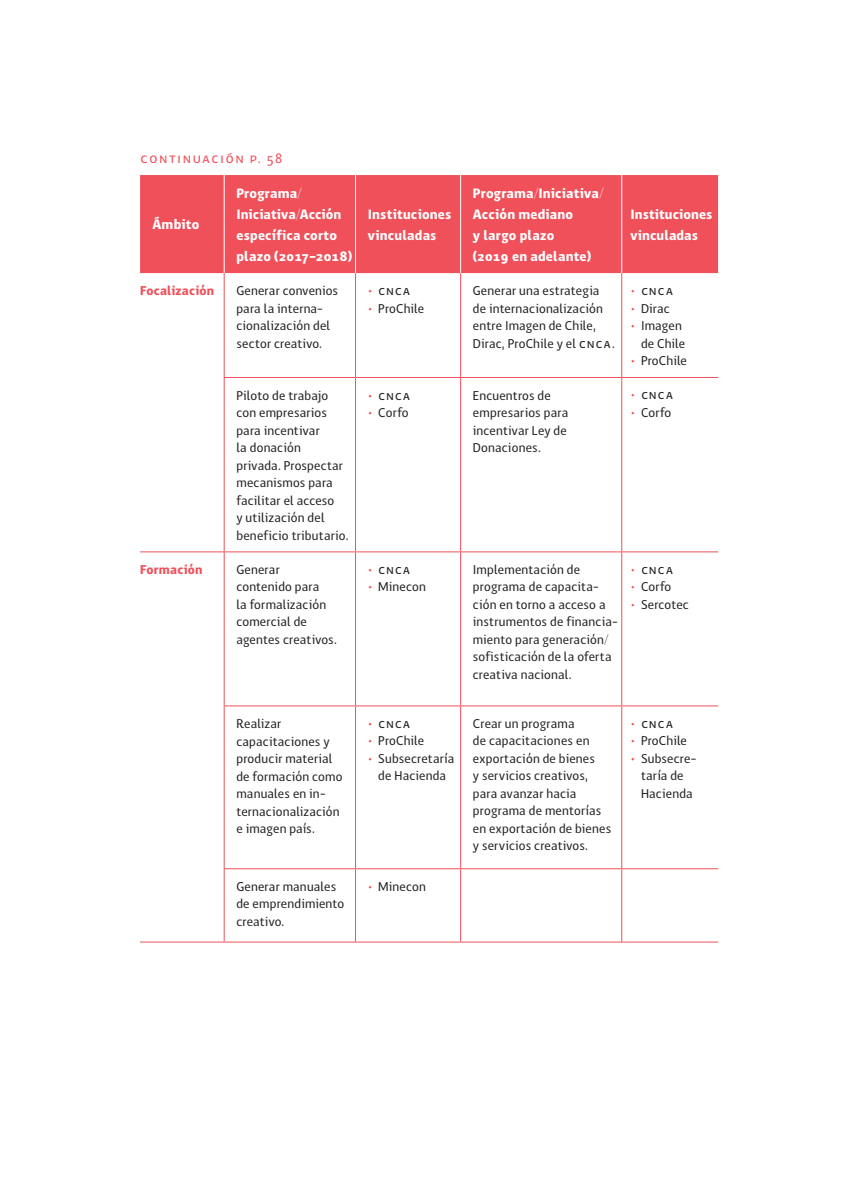
<style>
.page{position:relative;width:844px;height:1191px;background:#fff}
.page>*{position:absolute;margin:0;border:0;box-sizing:border-box;transform-origin:0 0}
.t1{font:700 14px/21px "Antu";letter-spacing:.015em;color:#fff}
.t2{font:14px "Antu";letter-spacing:.095em;color:#ef505a}
.t3{font:13.12px/17.5px "Antu";letter-spacing:.015em;color:#231f20}
.t4{font:700 13.12px "Antu";letter-spacing:.02em;color:#ef505a}
.s1{font-weight:700;color:#ef505a}
</style>
<div class="page">
<div style="left:140px;top:175px;width:578px;height:98px;background:#ef505a"></div>
<hr style="left:224px;top:175px;width:1px;height:98px;background:#fff">
<hr style="left:621px;top:175px;width:1px;height:98px;background:#fff">
<hr style="left:355px;top:273px;width:1px;height:104px;background:#ef505a">
<hr style="left:460px;top:273px;width:1px;height:104px;background:#ef505a">
<hr style="left:224px;top:377px;width:131px;height:1px;background:#ef505a">
<hr style="left:355px;top:377px;width:105px;height:1px;background:#ef505a">
<hr style="left:355px;top:378px;width:1px;height:173px;background:#ef505a">
<hr style="left:460px;top:377px;width:161px;height:1px;background:#ef505a">
<hr style="left:460px;top:378px;width:1px;height:173px;background:#ef505a">
<hr style="left:621px;top:377px;width:97px;height:1px;background:#ef505a">
<hr style="left:355px;top:552px;width:1px;height:153px;background:#ef505a">
<hr style="left:460px;top:552px;width:1px;height:153px;background:#ef505a">
<hr style="left:621px;top:551px;width:97px;height:1px;background:#ef505a">
<hr style="left:224px;top:705px;width:131px;height:1px;background:#ef505a">
<hr style="left:355px;top:705px;width:105px;height:1px;background:#ef505a">
<hr style="left:355px;top:706px;width:1px;height:162px;background:#ef505a">
<hr style="left:460px;top:705px;width:161px;height:1px;background:#ef505a">
<hr style="left:460px;top:706px;width:1px;height:162px;background:#ef505a">
<hr style="left:621px;top:705px;width:97px;height:1px;background:#ef505a">
<hr style="left:224px;top:868px;width:131px;height:1px;background:#ef505a">
<hr style="left:355px;top:868px;width:105px;height:1px;background:#ef505a">
<hr style="left:355px;top:869px;width:1px;height:72px;background:#ef505a">
<hr style="left:460px;top:868px;width:161px;height:1px;background:#ef505a">
<hr style="left:460px;top:869px;width:1px;height:72px;background:#ef505a">
<hr style="left:621px;top:868px;width:97px;height:1px;background:#ef505a">
<hr style="left:140px;top:941px;width:84px;height:1px;background:#ef505a">
<hr style="left:621px;top:941px;width:97px;height:1px;background:#ef505a">
<hr style="left:224px;top:273px;width:1px;height:104px;background:#ef505a">
<hr style="left:224px;top:378px;width:1px;height:173px;background:#ef505a">
<hr style="left:140px;top:551px;width:84px;height:1px;background:#ef505a">
<hr style="left:355px;top:175px;width:1px;height:98px;background:#fff">
<hr style="left:460px;top:175px;width:1px;height:98px;background:#fff">
<hr style="left:621px;top:273px;width:1px;height:104px;background:#ef505a">
<hr style="left:621px;top:378px;width:1px;height:173px;background:#ef505a">
<hr style="left:224px;top:551px;width:131px;height:1px;background:#ef505a">
<hr style="left:224px;top:552px;width:1px;height:153px;background:#ef505a">
<hr style="left:355px;top:551px;width:105px;height:1px;background:#ef505a">
<hr style="left:460px;top:551px;width:161px;height:1px;background:#ef505a">
<hr style="left:621px;top:552px;width:1px;height:153px;background:#ef505a">
<hr style="left:224px;top:706px;width:1px;height:162px;background:#ef505a">
<hr style="left:621px;top:706px;width:1px;height:162px;background:#ef505a">
<hr style="left:224px;top:869px;width:1px;height:72px;background:#ef505a">
<hr style="left:621px;top:869px;width:1px;height:72px;background:#ef505a">
<hr style="left:224px;top:941px;width:131px;height:1px;background:#ef505a">
<hr style="left:355px;top:941px;width:105px;height:1px;background:#ef505a">
<hr style="left:460px;top:941px;width:161px;height:1px;background:#ef505a">
<p class="t2" style="left:140px;top:150px;width:144px">CONTINUACIÓN P. 58</p>
<p class="t1" style="left:152px;top:214px;width:49px">Ámbito</p>
<p class="t1" style="left:236px;top:182px;width:117px">Programa/<br>Iniciativa/Acción específica corto plazo (2017-2018)</p>
<p class="t1" style="left:368px;top:203px;width:85px">Instituciones vinculadas</p>
<p class="t4" style="left:140px;top:283px;width:76px">Focalización</p>
<p class="t3" style="left:236px;top:282px;width:103px">Generar convenios para la interna&shy;cionalización del sector creativo.</p>
<p class="t3" style="left:368px;top:282px;width:44px"><span class="s1">•</span> CNCA</p>
<p class="t3" style="left:368px;top:299px;width:58px"><span class="s1">•</span> ProChile</p>
<p class="t3" style="left:236px;top:386px;width:114px">Piloto de trabajo con empresarios para incentivar<br>la donación<br>privada. Prospectar mecanismos para facilitar el acceso<br>y utilización del beneficio tributario.</p>
<p class="t3" style="left:368px;top:386px;width:44px"><span class="s1">•</span> CNCA</p>
<p class="t3" style="left:368px;top:404px;width:42px"><span class="s1">•</span> Corfo</p>
<p class="t4" style="left:140px;top:561px;width:64px">Formación</p>
<p class="t3" style="left:236px;top:561px;width:102px">Generar contenido para<br>la formalización comercial de agentes creativos.</p>
<p class="t3" style="left:368px;top:561px;width:44px"><span class="s1">•</span> CNCA</p>
<p class="t3" style="left:368px;top:578px;width:60px"><span class="s1">•</span> Minecon</p>
<p class="t3" style="left:236px;top:715px;width:108px">Realizar capacitaciones y producir material de formación como manuales en in&shy;ternacionalización e imagen país.</p>
<p class="t3" style="left:368px;top:715px;width:44px"><span class="s1">•</span> CNCA</p>
<p class="t3" style="left:368px;top:732px;width:58px"><span class="s1">•</span> ProChile</p>
<p class="t3" style="left:368px;top:750px;width:88px;text-align:center"><span class="s1">•</span> Subsecretaría de Hacienda</p>
<p class="t3" style="left:236px;top:877px;width:109px">Generar manuales de emprendimiento creativo.</p>
<p class="t3" style="left:368px;top:877px;width:60px"><span class="s1">•</span> Minecon</p>
<p class="t1" style="left:472px;top:182px;width:132px">Programa/Iniciativa/<br>Acción mediano<br>y largo plazo<br>(2019 en adelante)</p>
<p class="t1" style="left:630px;top:203px;width:83px">Instituciones vinculadas</p>
<p class="t3" style="left:472px;top:282px;width:143px">Generar una estrategia de internacionalización entre Imagen de Chile,<br>Dirac, ProChile y el CNCA.</p>
<p class="t3" style="left:630px;top:282px;width:44px"><span class="s1">•</span> CNCA</p>
<p class="t3" style="left:630px;top:299px;width:41px"><span class="s1">•</span> Dirac</p>
<p class="t3" style="left:630px;top:317px;width:56px;text-align:right"><span class="s1">•</span> Imagen de Chile</p>
<p class="t3" style="left:630px;top:352px;width:58px"><span class="s1">•</span> ProChile</p>
<p class="t3" style="left:472px;top:386px;width:97px">Encuentros de empresarios para incentivar Ley de<br>Donaciones.</p>
<p class="t3" style="left:630px;top:386px;width:44px"><span class="s1">•</span> CNCA</p>
<p class="t3" style="left:630px;top:404px;width:42px"><span class="s1">•</span> Corfo</p>
<p class="t3" style="left:472px;top:561px;width:146px">Implementación de programa de capacita&shy;ción en torno a acceso a instrumentos de financia&shy;miento para generación/ sofisticación de la oferta creativa nacional.</p>
<p class="t3" style="left:630px;top:561px;width:44px"><span class="s1">•</span> CNCA</p>
<p class="t3" style="left:630px;top:578px;width:42px"><span class="s1">•</span> Corfo</p>
<p class="t3" style="left:630px;top:596px;width:60px"><span class="s1">•</span> Sercotec</p>
<p class="t3" style="left:472px;top:715px;width:140px">Crear un programa<br>de capacitaciones en exportación de bienes<br>y servicios creativos, para avanzar hacia programa de mentorías en exportación de bienes y servicios creativos.</p>
<p class="t3" style="left:630px;top:715px;width:44px"><span class="s1">•</span> CNCA</p>
<p class="t3" style="left:630px;top:732px;width:58px"><span class="s1">•</span> ProChile</p>
<p class="t3" style="left:630px;top:750px;width:67px;text-align:center"><span class="s1">•</span> Subsecre&shy;taría de<br>Hacienda</p>
</div>
